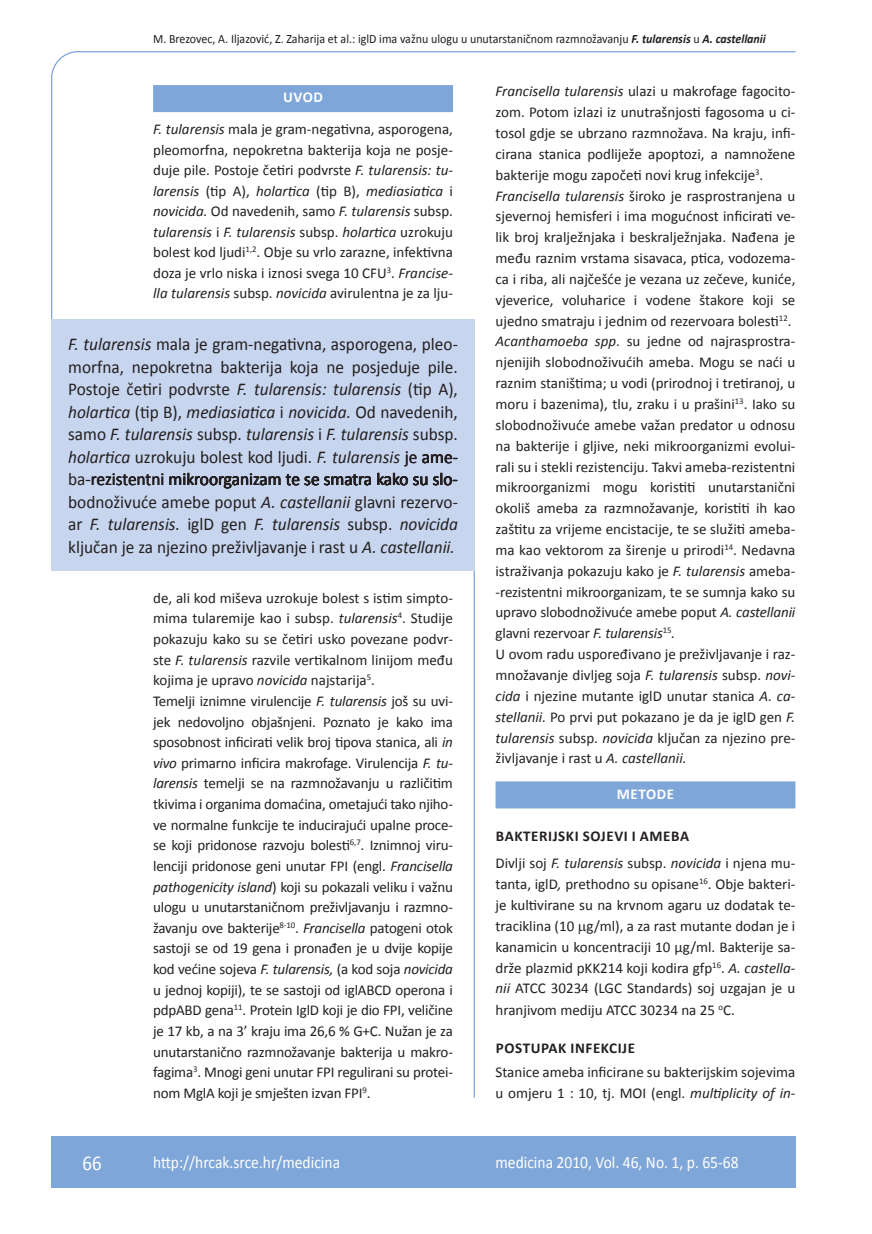
<style>
.page{position:relative;width:872px;height:1234px;background:#fff}
.page>*{position:absolute;margin:0;border:0;box-sizing:border-box;transform-origin:0 0}
.t1{font:21px "Calibri";color:#fff;scale:.9 1}
.anterfile{font:18px/22.5px "Calibri";color:#231f20;text-align:justify;scale:.96 1}
.t2{font:17.25px "Calibri";color:#fff;scale:.9 1}
.osnovni_tekst{font:15px/20.9px "Calibri";color:#231f20;text-align:justify}
.podnaslov{font:700 15px "Calibri";letter-spacing:.04em;color:#231f20}
.naslov_ruler{font:700 15px "Calibri";letter-spacing:.04em;color:#fff}
.glava{font:12.75px "Calibri";color:#231f20;scale:.94 1}
.s1{font-weight:700;font-style:italic}
.s2{font-style:italic}
</style>
<div class="page">
<svg style="left:51px;top:51px;width:745px;height:268px"></svg>
<hr style="left:473px;top:325px;width:2px;height:772px;background:#7ea6d8">
<div style="left:51px;top:1135px;width:744px;height:51px;background:#7ea6d8"></div>
<div style="left:153px;top:85px;width:300px;height:27px;background:#7ea6d8"></div>
<div style="left:495px;top:781px;width:300px;height:27px;background:#7ea6d8"></div>
<div style="left:51px;top:319px;width:424px;height:252px;background:#c7d5ee"></div>
<p class="glava" style="left:153px;top:30px;width:653px">M. Brezovec, A. Iljazović, Z. Zaharija et al.: iglD ima važnu ulogu u unutarstaničnom razmnožavanju <span class="s1">F. tularensis</span> u <span class="s1">A. castellanii</span></p>
<p class="naslov_ruler" style="left:283px;top:88px;width:41px">UVOD</p>
<p class="osnovni_tekst" style="left:153px;top:118px;width:301px"><span class="s2">F. tularensis</span> mala je gram-negativna, asporogena, pleomorfna, nepokretna bakterija koja ne posje&shy;duje pile. Postoje četiri podvrste <span class="s2">F. tularensis: tu&shy;larensis</span> (tip A), <span class="s2">holartica</span> (tip B), <span class="s2">mediasiatica</span> i <span class="s2">novicida.</span> Od navedenih, samo <span class="s2">F. tularensis</span> subsp. <span class="s2">tularensis</span> i <span class="s2">F. tularensis</span> subsp. <span class="s2">holartica</span> uzrokuju bolest kod ljudi<sup>1,2</sup>. Obje su vrlo zarazne, infektivna doza je vrlo niska i iznosi svega 10 CFU<sup>3</sup>. <span class="s2">Francise&shy;lla tularensis</span> subsp. <span class="s2">novicida</span> avirulentna je za lju-</p>
<p class="anterfile" style="left:68px;top:332px;width:407px"><span class="s2">F. tularensis</span> mala je gram-negativna, asporogena, pleo&shy;morfna, nepokretna bakterija koja ne posjeduje pile.<br>Postoje četiri podvrste <span class="s2">F. tularensis: tularensis</span> (tip A), <span class="s2">holartica</span> (tip B), <span class="s2">mediasiatica</span> i <span class="s2">novicida.</span> Od navedenih, samo <span class="s2">F. tularensis</span> subsp. <span class="s2">tularensis</span> i <span class="s2">F. tularensis</span> subsp. <span class="s2">holartica</span> uzrokuju bolest kod ljudi. <span class="s2">F. tularensis</span> je ame&shy;ba-rezistentni mikroorganizam te se smatra kako su slo&shy;bodnoživuće amebe poput <span class="s2">A. castellanii</span> glavni rezervo&shy;ar <span class="s2">F. tularensis.</span> iglD gen <span class="s2">F. tularensis</span> subsp. <span class="s2">novicida </span>ključan je za njezino preživljavanje i rast u <span class="s2">A. castellanii.</span></p>
<p class="osnovni_tekst" style="left:153px;top:586px;width:301px">de, ali kod miševa uzrokuje bolest s istim simpto&shy;mima tularemije kao i subsp. <span class="s2">tularensis</span><sup>4</sup>. Studije pokazuju kako su se četiri usko povezane podvr&shy;ste <span class="s2">F. tularensis</span> razvile vertikalnom linijom među kojima je upravo <span class="s2">novicida</span> najstarija<sup>5</sup>.</p>
<p class="osnovni_tekst" style="left:153px;top:689px;width:301px">Temelji iznimne virulencije <span class="s2">F. tularensis</span> još su uvi&shy;jek nedovoljno objašnjeni. Poznato je kako ima sposobnost inficirati velik broj tipova stanica, ali <span class="s2">in vivo</span> primarno inficira makrofage. Virulencija <span class="s2">F. tu&shy;larensis</span> temelji se na razmnožavanju u različitim tkivima i organima domaćina, ometajući tako njiho&shy;ve normalne funkcije te inducirajući upalne proce&shy;se koji pridonose razvoju bolesti<sup>6,7</sup>. Iznimnoj viru&shy;lenciji pridonose geni unutar FPI (engl. <span class="s2">Francisella pathogenicity island</span>) koji su pokazali veliku i važnu ulogu u unutarstaničnom preživljavanju i razmno&shy;žavanju ove bakterije<sup>8-10</sup>. <span class="s2">Francisella</span> patogeni otok sastoji se od 19 gena i pronađen je u dvije kopije kod većine sojeva <span class="s2">F. tularensis,</span> (a kod soja <span class="s2">novicida </span>u jednoj kopiji), te se sastoji od iglABCD operona i pdpABD gena<sup>11</sup>. Protein IglD koji je dio FPI, veličine je 17 kb, a na 3’ kraju ima 26,6 % G+C. Nužan je za unutarstanično razmnožavanje bakterija u makro&shy;fagima<sup>3</sup>. Mnogi geni unutar FPI regulirani su protei&shy;nom MglA koji je smješten izvan FPI<sup>9</sup>.</p>
<p class="osnovni_tekst" style="left:495px;top:80px;width:301px"><span class="s2">Francisella tularensis</span> ulazi u makrofage fagocito&shy;zom. Potom izlazi iz unutrašnjosti fagosoma u ci&shy;tosol gdje se ubrzano razmnožava. Na kraju, infi&shy;cirana stanica podliježe apoptozi, a namnožene bakterije mogu započeti novi krug infekcije<sup>3</sup>.</p>
<p class="osnovni_tekst" style="left:495px;top:184px;width:301px"><span class="s2">Francisella tularensis</span> široko je rasprostranjena u sjevernoj hemisferi i ima mogućnost inficirati ve&shy;lik broj kralježnjaka i beskralježnjaka. Nađena je među raznim vrstama sisavaca, ptica, vodozema&shy;ca i riba, ali najčešće je vezana uz zečeve, kuniće, vjeverice, voluharice i vodene štakore koji se ujedno smatraju i jednim od rezervoara bolesti<sup>12</sup>.</p>
<p class="osnovni_tekst" style="left:495px;top:330px;width:301px"><span class="s2">Acanthamoeba spp</span>. su jedne od najrasprostra&shy;njenijih slobodnoživućih ameba. Mogu se naći u raznim staništima; u vodi (prirodnoj i tretiranoj, u moru i bazenima), tlu, zraku i u prašini<sup>13</sup>. Iako su slobodnoživuće amebe važan predator u odnosu na bakterije i gljive, neki mikroorganizmi evolui&shy;rali su i stekli rezistenciju. Takvi ameba-rezistentni mikroorganizmi mogu koristiti unutarstanični okoliš ameba za razmnožavanje, koristiti ih kao zaštitu za vrijeme encistacije, te se služiti ameba&shy;ma kao vektorom za širenje u prirodi<sup>14</sup>. Nedavna istraživanja pokazuju kako je <span class="s2">F. tularensis</span> ameba--rezistentni mikroorganizam, te se sumnja kako su upravo slobodnoživuće amebe poput <span class="s2">A. castellanii </span>glavni rezervoar <span class="s2">F. tularensis</span><sup>15</sup><span class="s2">.</span></p>
<p class="osnovni_tekst" style="left:495px;top:643px;width:301px">U ovom radu uspoređivano je preživljavanje i raz&shy;množavanje divljeg soja <span class="s2">F. tularensis</span> subsp. <span class="s2">novi&shy;cida</span> i njezine mutante iglD unutar stanica <span class="s2">A. ca&shy;stellanii.</span> Po prvi put pokazano je da je iglD gen <span class="s2">F. tularensis</span> subsp. <span class="s2">novicida</span> ključan za njezino pre&shy;življavanje i rast u <span class="s2">A. castellanii.</span></p>
<p class="naslov_ruler" style="left:617px;top:784px;width:59px">METODE</p>
<p class="podnaslov" style="left:496px;top:826px;width:195px">BAKTERIJSKI SOJEVI I AMEBA</p>
<p class="osnovni_tekst" style="left:495px;top:852px;width:301px">Divlji soj <span class="s2">F. tularensis</span> subsp. <span class="s2">novicida</span> i njena mu&shy;tanta, iglD<span class="s2">,</span> prethodno su opisane<sup>16</sup>. Obje bakteri&shy;je kultivirane su na krvnom agaru uz dodatak te&shy;traciklina (10 g/ml), a za rast mutante dodan je i kanamicin u koncentraciji 10 µg/ml. Bakterije sa&shy;drže plazmid pKK214 koji kodira gfp<sup>16</sup>. <span class="s2">A. castella&shy;nii</span> ATCC 30234 (LGC Standards) soj uzgajan je u hranjivom mediju ATCC 30234 na 25 <sup>o</sup>C.</p>
<p class="podnaslov" style="left:496px;top:1038px;width:141px">POSTUPAK INFEKCIJE</p>
<p class="osnovni_tekst" style="left:495px;top:1060px;width:301px">Stanice ameba inficirane su bakterijskim sojevima u omjeru 1 : 10, tj. MOI (engl. <span class="s2">multiplicity of in-</span></p>
<p class="t1" style="left:82px;top:1149px;width:23px">66</p>
<p class="t2" style="left:153px;top:1150px;width:209px">http://hrcak.srce.hr/medicina</p>
<p class="t2" style="left:495px;top:1151px;width:272px">medicina 2010, Vol. 46, No. 1, p. 65-68</p>
</div>
